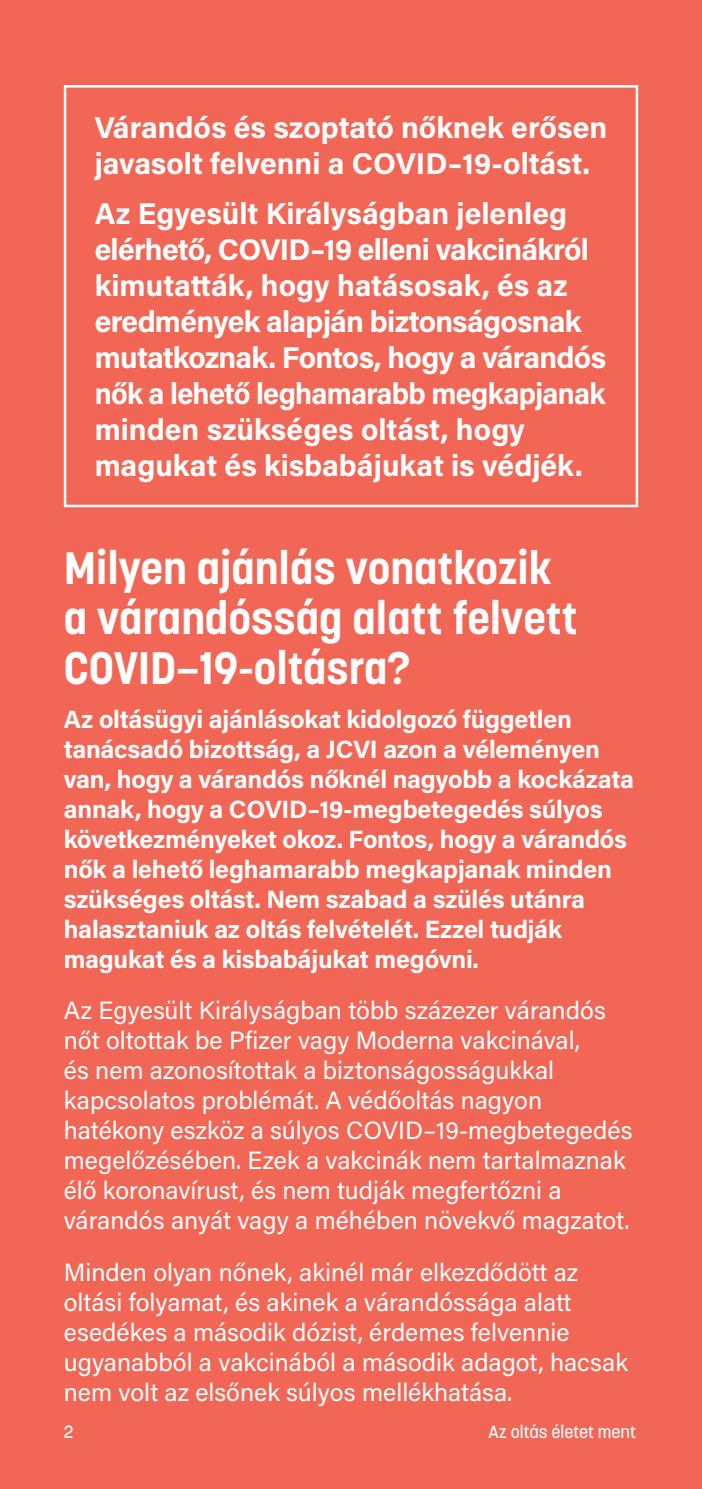
<style>
.page{position:relative;width:702px;height:1489px;background:#fff}
.page>*{position:absolute;margin:0;border:0;box-sizing:border-box;transform-origin:0 0}
.t1{font:700 45px/50px "Korolev";color:#fff}
.t2{font:700 30px/36px "Acumin Pro";letter-spacing:-.01em;color:#fff}
.t3{font:25px/30px "Acumin Pro";color:#fff}
.t4{font:700 25px/30px "Acumin Pro";letter-spacing:-.01em;color:#fff}
.t5{font:500 17.5px "Korolev";color:#fff}
</style>
<div class="page">
<div style="left:0;top:0;width:702px;height:1488px;background:#f26656"></div>
<div style="left:64px;top:85px;width:574px;height:422px;border:2px solid #fff"></div>
<p class="t2" style="left:95px;top:108px;width:514px">Várandós és szoptató nőknek erősen javasolt felvenni a COVID–19-oltást.</p>
<p class="t2" style="left:95px;top:194px;width:513px">Az Egyesült Királyságban jelenleg elérhető, COVID–19 elleni vakcinákról kimutatták, hogy hatásosak, és az eredmények alapján biztonságosnak mutatkoznak. Fontos, hogy a várandós nők a lehető leghamarabb megkapjanak minden szükséges oltást, hogy magukat és kisbabájukat is védjék.</p>
<p class="t1" style="left:64px;top:543px;width:515px">Milyen ajánlás vonatkozik a várandósság alatt felvett<br>COVID–19-oltásra?</p>
<p class="t4" style="left:64px;top:703px;width:571px">Az oltásügyi ajánlásokat kidolgozó független tanácsadó bizottság, a JCVI azon a véleményen van, hogy a várandós nőknél nagyobb a kockázata annak, hogy a COVID–19-megbetegedés súlyos következményeket okoz. Fontos, hogy a várandós nők a lehető leghamarabb megkapjanak minden szükséges oltást. Nem szabad a szülés utánra halasztaniuk az oltás felvételét. Ezzel tudják magukat és a kisbabájukat megóvni.</p>
<p class="t3" style="left:64px;top:994px;width:570px">Az Egyesült Királyságban több százezer várandós nőt oltottak be Pfizer vagy Moderna vakcinával,<br>és nem azonosítottak a biztonságosságukkal kapcsolatos problémát. A védőoltás nagyon hatékony eszköz a súlyos COVID–19-megbetegedés megelőzésében. Ezek a vakcinák nem tartalmaznak élő koronavírust, és nem tudják megfertőzni a várandós anyát vagy a méhében növekvő magzatot.</p>
<p class="t3" style="left:64px;top:1255px;width:565px">Minden olyan nőnek, akinél már elkezdődött az oltási folyamat, és akinek a várandóssága alatt esedékes a második dózist, érdemes felvennie ugyanabból a vakcinából a második adagot, hacsak nem volt az elsőnek súlyos mellékhatása.</p>
<p class="t5" style="left:64px;top:1420px;width:11px">2</p>
<p class="t5" style="left:488px;top:1420px;width:149px">Az oltás életet ment</p>
</div>
